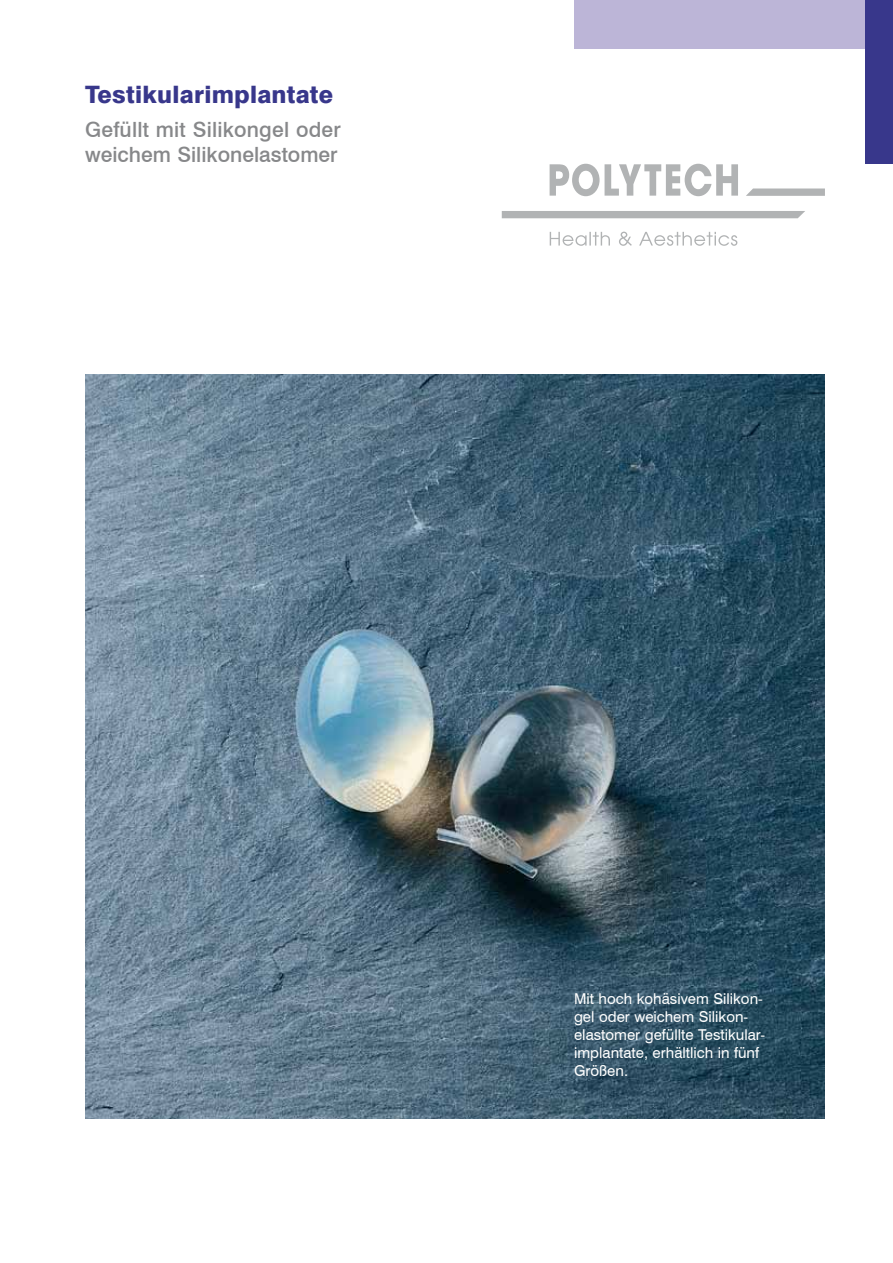
<style>
.page{position:relative;width:893px;height:1263px;background:#fff}
.page>*{position:absolute;margin:0;border:0;box-sizing:border-box;transform-origin:0 0}
.t1{font:800 24px "Swiss 721 BT";letter-spacing:.01em;color:#38378b}
.t2{font:500 21px/25.2px "Swiss 721 BT";color:#87888a}
.t3{font:15px/18px "Swiss 721 BT";color:#fff}
</style>
<div class="page">
<img style="left:85px;top:374px;width:740px;height:744px">
<div style="left:502px;top:211px;width:303px;height:7px;background:#b1b3b4"></div>
<svg style="left:746px;top:188px;width:79px;height:8px"></svg>
<svg style="left:550px;top:164px;width:188px;height:32px"></svg>
<svg style="left:550px;top:232px;width:187px;height:14px"></svg>
<div style="left:574px;top:0;width:319px;height:49px;background:#bcb5d7"></div>
<div style="left:865px;top:0;width:28px;height:164px;background:#38378b"></div>
<h1 class="t1" style="left:85px;top:80px;width:250px">Testikularimplantate</h1>
<h2 class="t2" style="left:85px;top:117px;width:257px">Gefüllt mit Silikongel oder weichem Silikonelastomer</h2>
<p class="t3" style="left:574px;top:990px;width:192px">Mit hoch kohäsivem Silikon&shy;gel oder weichem Silikon&shy;elastomer gefüllte Testikular&shy;implantate, erhältlich in fünf<br>Größen.</p>
</div>
